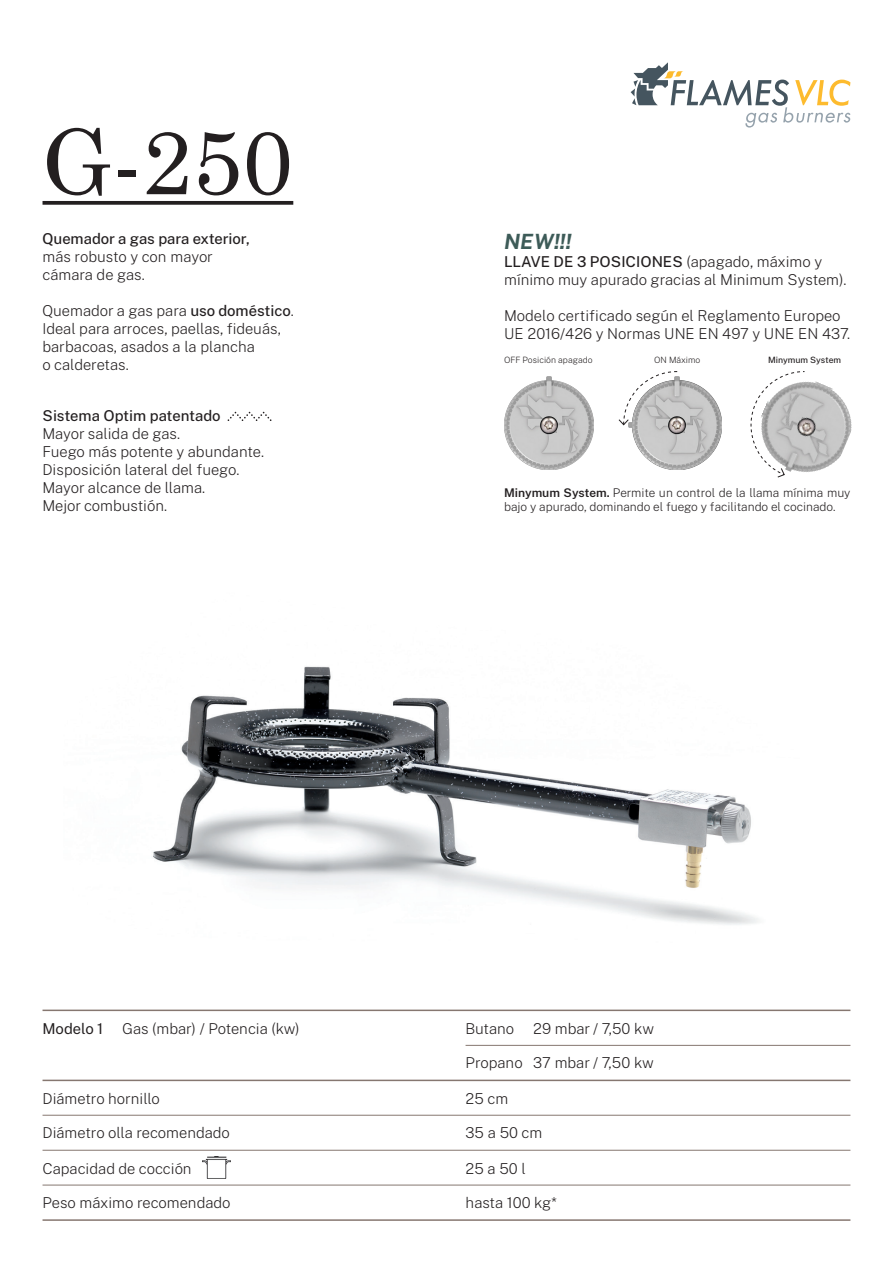
<style>
.page{position:relative;width:893px;height:1263px;background:#fff}
.page>*{position:absolute;margin:0;border:0;box-sizing:border-box;transform-origin:0 0}
.t1{font:90px "Century Schoolbook";color:#231f20}
.t2{font:italic 700 21px "Public Sans";color:#3d5b58}
.t3{font:200 15px/18px "Public Sans";color:#231f20}
.t4{font:500 15px "Public Sans";color:#231f20}
.t5{font:15px "Public Sans";color:#231f20}
.t6{font:200 12px/14.4px "Public Sans";color:#231f20}
.t7{font:200 8.7px "Public Sans";color:#231f20}
.t8{font:500 8.7px "Public Sans";letter-spacing:-.005em;color:#231f20}
.s1{font-weight:500}
.s2{font-weight:200}
.s3{font-weight:600}
</style>
<div class="page">
<img style="left:153px;top:666px;width:606px;height:259px">
<svg style="left:631px;top:62px;width:219px;height:66px"></svg>
<hr style="left:43px;top:1219px;width:807px;height:2px;background:#867770">
<hr style="left:43px;top:1185px;width:807px;height:1px;background:#867770">
<svg style="left:228px;top:412px;width:43px;height:9px"></svg>
<img style="left:504px;top:376px;width:89px;height:93px">
<img style="left:629px;top:426px;width:58px;height:44px">
<svg style="left:618px;top:371px;width:60px;height:55px"></svg>
<img style="left:805px;top:381px;width:47px;height:91px">
<svg style="left:750px;top:371px;width:55px;height:107px"></svg>
<img style="left:633px;top:376px;width:89px;height:93px">
<svg style="left:43px;top:201px;width:250px;height:4px"></svg>
<hr style="left:43px;top:1115px;width:807px;height:1px;background:#867770">
<hr style="left:466px;top:1045px;width:384px;height:1px;background:#867770">
<hr style="left:43px;top:1080px;width:807px;height:1px;background:#867770">
<hr style="left:43px;top:1009px;width:807px;height:2px;background:#867770">
<hr style="left:43px;top:1150px;width:807px;height:1px;background:#867770">
<img style="left:202px;top:1157px;width:28px;height:21px">
<p class="t1" style="left:42px;top:105px;width:252px">G-250</p>
<p class="t4" style="left:42px;top:227px;width:209px">Quemador a gas para exterior,</p>
<p class="t3" style="left:42px;top:247px;width:172px">más robusto y con mayor</p>
<p class="t3" style="left:42px;top:265px;width:104px">cámara de gas.</p>
<p class="t3" style="left:42px;top:301px;width:253px">Quemador a gas para <span class="s1">uso doméstico</span>.</p>
<p class="t3" style="left:42px;top:319px;width:240px">Ideal para arroces, paellas, fideuás, barbacoas, asados a la plancha</p>
<p class="t3" style="left:42px;top:355px;width:88px">o calderetas.</p>
<p class="t4" style="left:42px;top:404px;width:180px">Sistema Optim patentado</p>
<p class="t3" style="left:42px;top:424px;width:139px">Mayor salida de gas.</p>
<p class="t3" style="left:42px;top:442px;width:223px">Fuego más potente y abundante.</p>
<p class="t3" style="left:42px;top:460px;width:198px">Disposición lateral del fuego.</p>
<p class="t3" style="left:42px;top:478px;width:164px">Mayor alcance de llama.</p>
<p class="t3" style="left:42px;top:496px;width:126px">Mejor combustión.</p>
<p class="t2" style="left:504px;top:225px;width:69px">NEW!!!</p>
<p class="t4" style="left:504px;top:250px;width:320px">LLAVE DE 3 POSICIONES <span class="s2">(apagado, máximo y</span></p>
<p class="t3" style="left:504px;top:269px;width:344px">mínimo muy apurado gracias al Minimum System).</p>
<p class="t3" style="left:504px;top:305px;width:338px">Modelo certificado según el Reglamento Europeo</p>
<p class="t3" style="left:504px;top:323px;width:347px">UE 2016/426 y Normas UNE EN 497 y UNE EN 437.</p>
<p class="t7" style="left:504px;top:353px;width:90px">OFF Posición apagado</p>
<p class="t7" style="left:654px;top:353px;width:48px">ON Máximo</p>
<p class="t8" style="left:768px;top:353px;width:74px">Minymum System</p>
<p class="t6" style="left:504px;top:484px;width:348px"><span class="s3">Minymum System.</span> Permite un control de la llama mínima muy bajo y apurado, dominando el fuego y facilitando el cocinado.</p>
<p class="t5" style="left:43px;top:1017px;width:62px">Modelo 1</p>
<p class="t3" style="left:122px;top:1018px;width:179px">Gas (mbar) / Potencia (kw)</p>
<p class="t3" style="left:43px;top:1088px;width:119px">Diámetro hornillo</p>
<p class="t3" style="left:43px;top:1123px;width:189px">Diámetro olla recomendado</p>
<p class="t3" style="left:466px;top:1018px;width:50px">Butano</p>
<p class="t3" style="left:466px;top:1053px;width:59px">Propano</p>
<p class="t3" style="left:466px;top:1088px;width:44px">25 cm</p>
<p class="t3" style="left:533px;top:1018px;width:122px">29 mbar / 7,50 kw</p>
<p class="t3" style="left:533px;top:1053px;width:122px">37 mbar / 7,50 kw</p>
<p class="t3" style="left:466px;top:1123px;width:78px">35 a 50 cm</p>
<p class="t3" style="left:43px;top:1158px;width:151px">Capacidad de cocción</p>
<p class="t3" style="left:466px;top:1158px;width:62px">25 a 50 l</p>
<p class="t3" style="left:43px;top:1193px;width:190px">Peso máximo recomendado</p>
<p class="t3" style="left:466px;top:1193px;width:93px">hasta 100 kg*</p>
</div>
